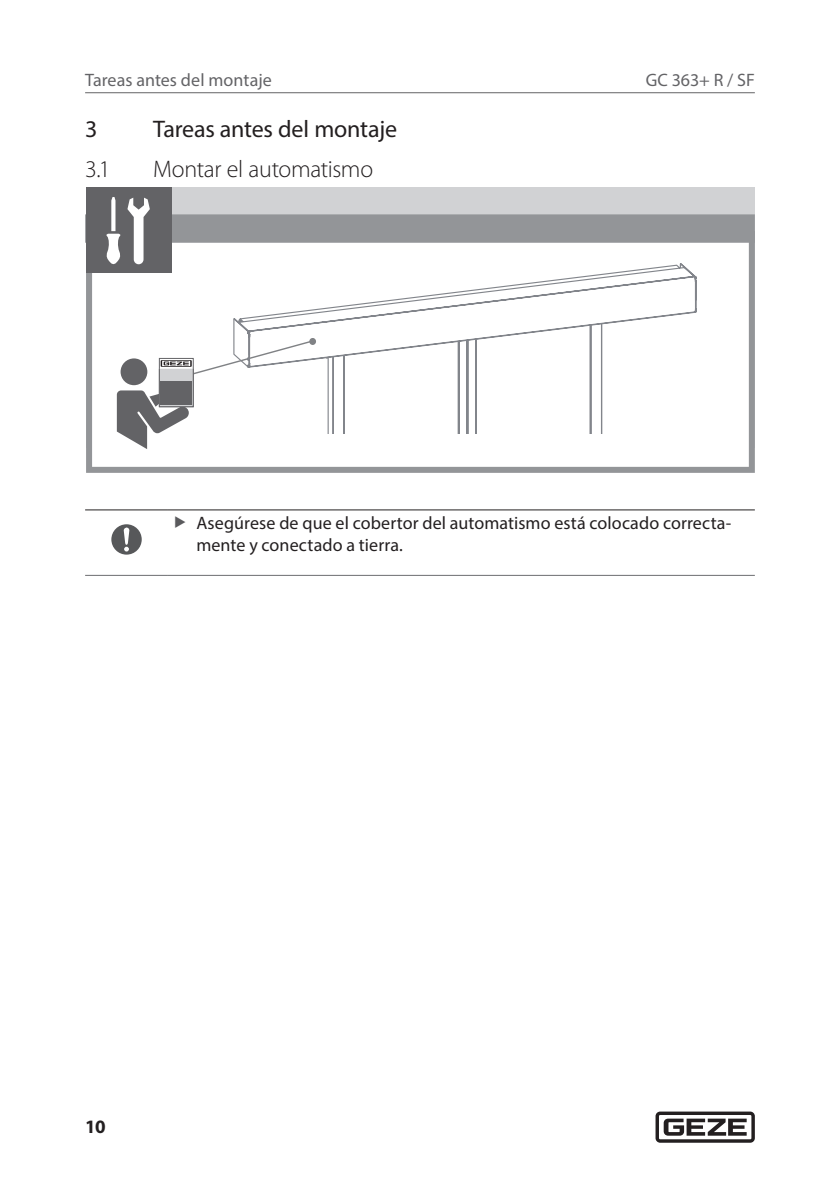
<style>
.page{position:relative;width:840px;height:1191px;background:#fff}
.page>*{position:absolute;margin:0;border:0;box-sizing:border-box;transform-origin:0 0}
.t1{font:24px "Myriad Pro";letter-spacing:-.01em;color:#231f20}
.t2{font:300 24px "Myriad Pro";letter-spacing:-.015em;color:#231f20}
.t3{font:700 19px "Myriad Pro";color:#231f20}
.t4{font:18px/21.6px "Myriad Pro";letter-spacing:.005em;color:#231f20}
.t5{font:18px "Myriad Pro";color:#636366}
</style>
<div class="page">
<hr style="left:85px;top:92px;width:669px;height:1px;background:#636366">
<svg style="left:655px;top:1111px;width:99px;height:31px"></svg>
<div style="left:86px;top:188px;width:668px;height:260px;background:#d1d2d4"></div>
<div style="left:89px;top:234px;width:662px;height:236px;background:#fff"></div>
<div style="left:120px;top:358px;width:27px;height:27px;background:#636366;border-radius:50%"></div>
<svg style="left:117px;top:390px;width:72px;height:59px"></svg>
<svg style="left:159px;top:368px;width:35px;height:39px"></svg>
<div style="left:160px;top:381px;width:16px;height:24px;background:#636366"></div>
<div style="left:176px;top:381px;width:16px;height:24px;background:#636366"></div>
<svg style="left:260px;top:263px;width:437px;height:170px"></svg>
<svg style="left:160px;top:316px;width:155px;height:65px"></svg>
<div style="left:86px;top:231px;width:668px;height:242px;border:6px solid #939598"></div>
<div style="left:85px;top:214px;width:669px;height:29px;background:#939598;border:2px solid #939598"></div>
<div style="left:86px;top:188px;width:85px;height:85px;background:#636366"></div>
<svg style="left:106px;top:197px;width:44px;height:67px"></svg>
<hr style="left:85px;top:509px;width:83px;height:1px;background:#231f20">
<hr style="left:168px;top:509px;width:586px;height:1px;background:#231f20">
<hr style="left:85px;top:575px;width:83px;height:1px;background:#6c6d70">
<hr style="left:168px;top:575px;width:586px;height:1px;background:#6c6d70">
<div style="left:111px;top:524px;width:31px;height:30px;background:#57585a;border-radius:50%"></div>
<svg style="left:124px;top:527px;width:5px;height:24px"></svg>
<p class="t5" style="left:85px;top:68px;width:188px">Tareas antes del montaje</p>
<p class="t5" style="left:645px;top:68px;width:110px">GC 363+ R / SF</p>
<p class="t1" style="left:85px;top:114px;width:14px">3</p>
<p class="t1" style="left:153px;top:114px;width:245px">Tareas antes del montaje</p>
<p class="t2" style="left:85px;top:155px;width:27px">3.1</p>
<p class="t2" style="left:153px;top:155px;width:221px">Montar el automatismo</p>
<p class="t4" style="left:196px;top:512px;width:536px">Asegúrese de que el cobertor del automatismo está colocado correcta&shy;mente y conectado a tierra.</p>
<p class="t3" style="left:85px;top:1113px;width:22px">10</p>
</div>
